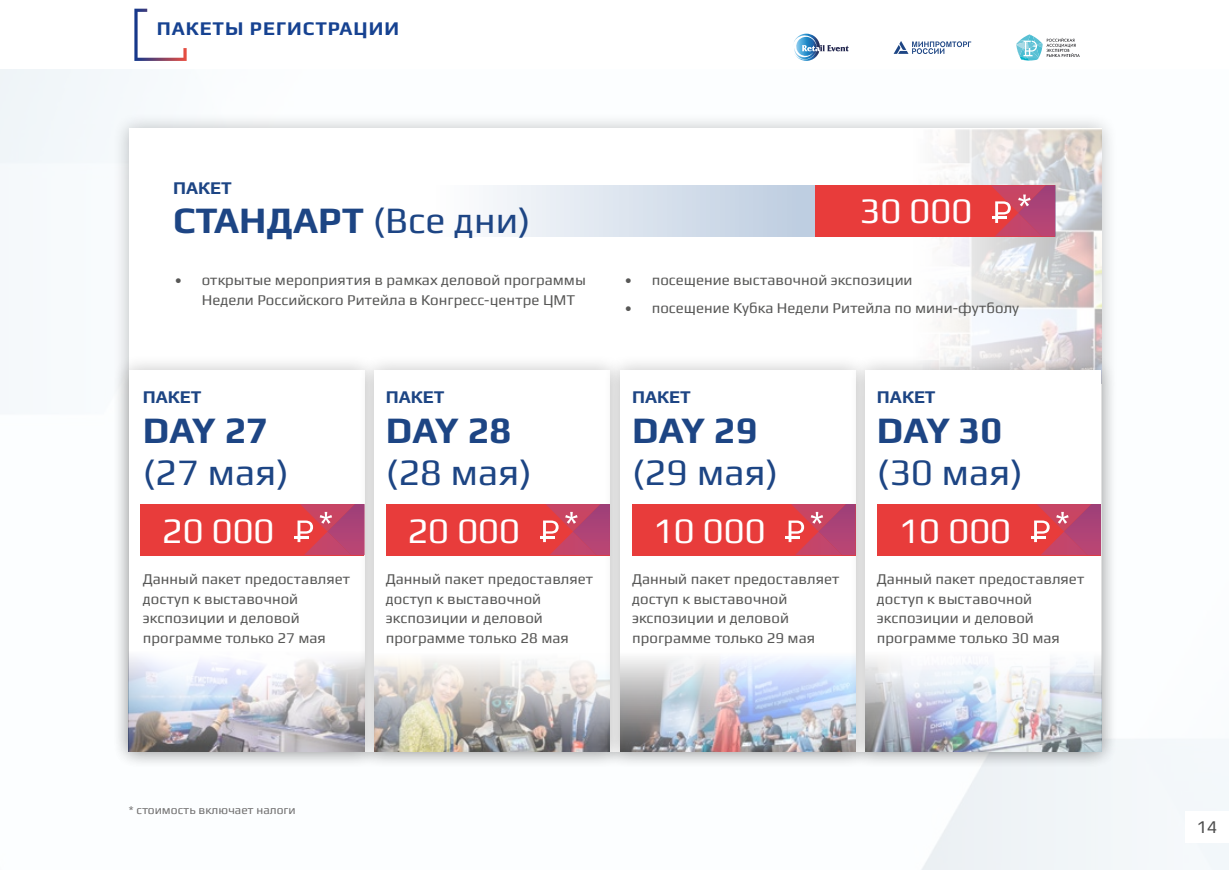
<style>
.page{position:relative;width:1230px;height:870px;background:#fff}
.page>*{position:absolute;margin:0;border:0;box-sizing:border-box;transform-origin:0 0}
.t1{font:700 37.5px "Play";color:#1d4584}
.t2{font:37.5px "Play";color:#1d4584}
.t3{font:36px "Play";color:#fff}
.t4{font:700 19.5px "Play";letter-spacing:.05em;color:#164291}
.t5{font:700 18px "Play";color:#1d4584}
.t6{font:18px "Play";color:#4d4d4d}
.t7{font:15px/19.5px "Play";color:#575756}
.t8{font:12px "Play";color:#706f6f}
.s1{font-weight:400}
</style>
<div class="page">
<svg style="left:894px;top:41px;width:77px;height:13px"></svg>
<svg style="left:1016px;top:34px;width:64px;height:27px"></svg>
<svg style="left:794px;top:34px;width:26px;height:27px"></svg>
<svg style="left:134px;top:9px;width:53px;height:52px"></svg>
<div style="left:112px;top:112px;width:1006px;height:657px;background:#000;opacity:.25"></div>
<div style="left:129px;top:129px;width:972px;height:623px;background:#fff"></div>
<img style="left:856px;top:129px;width:245px;height:224px">
<svg style="left:489px;top:185px;width:567px;height:51px;background:#d7e1ec"></svg>
<div style="left:815px;top:185px;width:240px;height:51px;background:#e83c3b"></div>
<svg style="left:991px;top:185px;width:64px;height:51px"></svg>
<div style="left:112px;top:353px;width:269px;height:416px;background:#000;opacity:.25"></div>
<div style="left:129px;top:370px;width:235px;height:382px;background:#fff"></div>
<img style="left:129px;top:656px;width:229px;height:96px">
<div style="left:358px;top:353px;width:269px;height:416px;background:#000;opacity:.25"></div>
<div style="left:375px;top:370px;width:235px;height:382px;background:#fff"></div>
<img style="left:375px;top:658px;width:228px;height:94px">
<div style="left:603px;top:353px;width:269px;height:416px;background:#000;opacity:.25"></div>
<div style="left:620px;top:370px;width:235px;height:382px;background:#fff"></div>
<img style="left:620px;top:658px;width:229px;height:94px">
<div style="left:849px;top:353px;width:269px;height:416px;background:#000;opacity:.25"></div>
<div style="left:866px;top:370px;width:235px;height:382px;background:#fff"></div>
<img style="left:866px;top:658px;width:235px;height:94px">
<div style="left:141px;top:504px;width:223px;height:51px;background:#e83c3b"></div>
<svg style="left:295px;top:504px;width:69px;height:51px"></svg>
<div style="left:386px;top:504px;width:224px;height:51px;background:#e83c3b"></div>
<svg style="left:540px;top:504px;width:70px;height:51px"></svg>
<div style="left:632px;top:504px;width:223px;height:51px;background:#e83c3b"></div>
<svg style="left:786px;top:504px;width:69px;height:51px"></svg>
<div style="left:877px;top:504px;width:224px;height:51px;background:#e83c3b"></div>
<svg style="left:1031px;top:504px;width:70px;height:51px"></svg>
<h3 class="t4" style="left:157px;top:17px;width:244px">ПАКЕТЫ РЕГИСТРАЦИИ</h3>
<p class="t5" style="left:173px;top:177px;width:60px">ПАКЕТ</p>
<h1 class="t1" style="left:173px;top:198px;width:359px">СТАНДАРТ <span class="s1">(Все дни)</span></h1>
<h2 class="t3" style="left:860px;top:190px;width:114px">30 000</h2>
<p class="t7" style="left:202px;top:270px;width:386px;text-indent:-27px">• открытые мероприятия в рамках деловой программы<br>Недели Российского Ритейла в Конгресс-центре ЦМТ</p>
<p class="t7" style="left:625px;top:270px;width:289px">• посещение выставочной экспозиции</p>
<p class="t7" style="left:625px;top:298px;width:396px">• посещение Кубка Недели Ритейла по мини-футболу</p>
<p class="t5" style="left:143px;top:387px;width:60px">ПАКЕТ</p>
<h1 class="t1" style="left:143px;top:408px;width:127px">DAY 27</h1>
<h1 class="t2" style="left:143px;top:450px;width:147px">(27 мая)</h1>
<p class="t5" style="left:386px;top:387px;width:60px">ПАКЕТ</p>
<h1 class="t1" style="left:386px;top:408px;width:127px">DAY 28</h1>
<h1 class="t2" style="left:386px;top:450px;width:147px">(28 мая)</h1>
<p class="t5" style="left:632px;top:387px;width:60px">ПАКЕТ</p>
<h1 class="t1" style="left:632px;top:408px;width:127px">DAY 29</h1>
<h1 class="t2" style="left:632px;top:450px;width:147px">(29 мая)</h1>
<p class="t5" style="left:877px;top:387px;width:60px">ПАКЕТ</p>
<h1 class="t1" style="left:877px;top:408px;width:127px">DAY 30</h1>
<h1 class="t2" style="left:877px;top:450px;width:147px">(30 мая)</h1>
<h2 class="t3" style="left:162px;top:509px;width:114px">20 000</h2>
<h2 class="t3" style="left:407px;top:509px;width:114px">20 000</h2>
<h2 class="t3" style="left:653px;top:509px;width:114px">10 000</h2>
<h2 class="t3" style="left:898px;top:509px;width:114px">10 000</h2>
<p class="t7" style="left:143px;top:569px;width:209px">Данный пакет предоставляет доступ к выставочной экспозиции и деловой программе только 27 мая</p>
<p class="t7" style="left:386px;top:569px;width:209px">Данный пакет предоставляет доступ к выставочной экспозиции и деловой программе только 28 мая</p>
<p class="t7" style="left:632px;top:569px;width:209px">Данный пакет предоставляет доступ к выставочной экспозиции и деловой программе только 29 мая</p>
<p class="t7" style="left:877px;top:569px;width:209px">Данный пакет предоставляет доступ к выставочной экспозиции и деловой программе только 30 мая</p>
<p class="t8" style="left:129px;top:803px;width:168px">* стоимость включает налоги</p>
<p class="t6" style="left:1197px;top:816px;width:22px">14</p>
</div>
